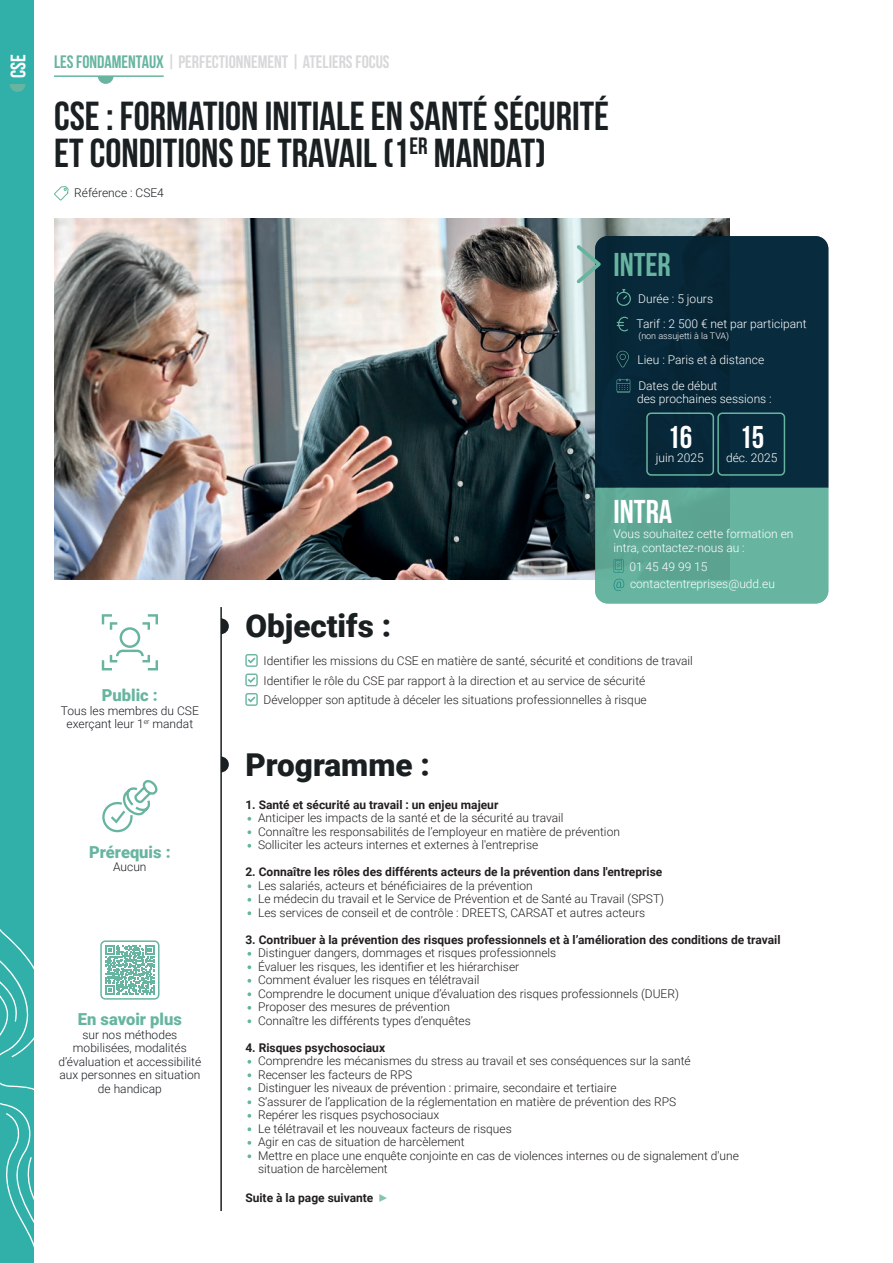
<style>
.page{position:relative;width:893px;height:1263px;background:#fff}
.page>*{position:absolute;margin:0;border:0;box-sizing:border-box;transform-origin:0 0}
.t1{font:40.5px/37.5px "Bebas Neue";color:#1a1f22}
.t2{font:33px "Bebas Neue";color:#67b5a0}
.t3{font:33px "Bebas Neue";color:#fff}
.t4{font:900 31.5px "Roboto";color:#1a1f22}
.t5{font:31.5px "Bebas Neue";color:#fff}
.t6{font:21px "Bebas Neue";color:#fff}
.t7{font:18px "Bebas Neue";color:#d8d7da}
.t8{font:900 16.5px "Roboto";color:#67b5a0}
.t9{font:300 12px/13.5px "Roboto";color:#231f20}
.t10{font:700 12px "Roboto";color:#231f20}
.t11{font:300 12px/25.5px "Roboto";color:#fff}
.t12{font:300 12px/13.5px "Roboto";color:#1a1f22;text-align:center}
.t13{font:300 9px "Roboto";color:#fff}
.s1{color:#67b5a0}
</style>
<div class="page">
<svg style="left:102px;top:780px;width:56px;height:53px"></svg>
<svg style="left:102px;top:614px;width:56px;height:56px"></svg>
<svg style="left:54px;top:186px;width:15px;height:15px"></svg>
<hr style="left:220px;top:607px;width:2px;height:604px;background:#1a1f22">
<svg style="left:222px;top:618px;width:7px;height:16px"></svg>
<svg style="left:221px;top:756px;width:8px;height:16px"></svg>
<svg style="left:247px;top:817px;width:4px;height:4px"></svg>
<svg style="left:247px;top:830px;width:4px;height:4px"></svg>
<svg style="left:247px;top:844px;width:4px;height:4px"></svg>
<svg style="left:247px;top:884px;width:4px;height:4px"></svg>
<svg style="left:247px;top:898px;width:4px;height:4px"></svg>
<svg style="left:247px;top:911px;width:4px;height:4px"></svg>
<svg style="left:247px;top:952px;width:4px;height:4px"></svg>
<svg style="left:247px;top:965px;width:4px;height:4px"></svg>
<svg style="left:247px;top:979px;width:4px;height:4px"></svg>
<svg style="left:247px;top:992px;width:4px;height:4px"></svg>
<svg style="left:247px;top:1006px;width:4px;height:4px"></svg>
<svg style="left:247px;top:1019px;width:4px;height:4px"></svg>
<svg style="left:247px;top:1060px;width:4px;height:4px"></svg>
<svg style="left:247px;top:1073px;width:4px;height:4px"></svg>
<svg style="left:247px;top:1087px;width:4px;height:4px"></svg>
<svg style="left:247px;top:1100px;width:4px;height:4px"></svg>
<svg style="left:247px;top:1114px;width:4px;height:4px"></svg>
<svg style="left:247px;top:1127px;width:4px;height:4px"></svg>
<svg style="left:247px;top:1141px;width:4px;height:4px"></svg>
<svg style="left:247px;top:1154px;width:4px;height:4px"></svg>
<img style="left:54px;top:218px;width:675px;height:361px">
<svg style="left:245px;top:654px;width:13px;height:13px"></svg>
<svg style="left:245px;top:673px;width:13px;height:13px"></svg>
<svg style="left:245px;top:693px;width:13px;height:13px"></svg>
<svg style="left:379px;top:1194px;width:8px;height:8px"></svg>
<hr style="left:54px;top:75px;width:110px;height:2px;background:#67b5a0">
<svg style="left:98px;top:77px;width:16px;height:7px"></svg>
<div style="left:595px;top:236px;width:233px;height:252px;background:#07293b"></div>
<div style="left:617px;top:292px;width:14px;height:14px;border:1px solid #67b5a0;border-radius:50%"></div>
<svg style="left:615px;top:288px;width:13px;height:12px"></svg>
<svg style="left:617px;top:316px;width:12px;height:16px"></svg>
<svg style="left:617px;top:351px;width:12px;height:16px"></svg>
<svg style="left:617px;top:379px;width:13px;height:14px"></svg>
<svg style="left:573px;top:242px;width:32px;height:45px"></svg>
<svg style="left:595px;top:488px;width:233px;height:115px;background:#62ae9a"></svg>
<div style="left:646px;top:412px;width:68px;height:64px;border:2px solid #67b5a0;border-radius:4px"></div>
<div style="left:717px;top:412px;width:68px;height:64px;border:2px solid #67b5a0;border-radius:4px"></div>
<svg style="left:100px;top:940px;width:60px;height:60px;fill:#67b5a0"></svg>
<div style="left:0;top:0;width:34px;height:1263px;background:#31b0a9"></div>
<svg style="left:0;top:929px;width:34px;height:319px"></svg>
<svg style="left:10px;top:84px;width:16px;height:8px"></svg>
<h3 class="t6" style="left:7px;top:78px;width:25px;rotate:-90deg">CSE</h3>
<h3 class="t7" style="left:54px;top:52px;width:337px"><span class="s1">LES FONDAMENTAUX</span> | PERFECTIONNEMENT | ATELIERS FOCUS</h3>
<h1 class="t1" style="left:54px;top:96px;width:556px">CSE : FORMATION INITIALE EN SANTÉ SÉCURITÉ<br>ET CONDITIONS DE TRAVAIL (1<sup>ER</sup> MANDAT)</h1>
<p class="t12" style="left:74px;top:186px;width:91px">Référence : CSE4</p>
<h3 class="t8" style="left:102px;top:684px;width:58px">Public :</h3>
<p class="t12" style="left:61px;top:703px;width:139px">Tous les membres du CSE exerçant leur 1<sup>er</sup> mandat</p>
<h3 class="t8" style="left:89px;top:840px;width:83px">Prérequis :</h3>
<p class="t12" style="left:113px;top:860px;width:35px">Aucun</p>
<h3 class="t8" style="left:78px;top:1008px;width:105px">En savoir plus</h3>
<p class="t12" style="left:59px;top:1027px;width:144px">sur nos méthodes mobilisées, modalités d’évaluation et accessibilité aux personnes en situation de handicap</p>
<h2 class="t2" style="left:613px;top:247px;width:59px">INTER</h2>
<p class="t11" style="left:637px;top:285px;width:171px">Durée : 5 jours<br>Tarif : 2 500 € net par participant</p>
<p class="t13" style="left:638px;top:329px;width:92px">(non assujetti à la TVA)</p>
<p class="t11" style="left:638px;top:347px;width:128px">Lieu : Paris et à distance<br>Dates de début</p>
<p class="t11" style="left:637px;top:386px;width:136px">des prochaines sessions :</p>
<h3 class="t5" style="left:667px;top:420px;width:26px">16</h3>
<p class="t11" style="left:656px;top:444px;width:50px">juin 2025</p>
<h3 class="t5" style="left:739px;top:420px;width:26px">15</h3>
<p class="t11" style="left:726px;top:444px;width:53px">déc. 2025</p>
<h3 class="t4" style="left:245px;top:603px;width:147px">Objectifs :</h3>
<h2 class="t3" style="left:614px;top:493px;width:60px">INTRA</h2>
<p class="t11" style="left:614px;top:527px;width:181px;line-height:13.5px">Vous souhaitez cette formation en intra, contactez-nous au :</p>
<p class="t11" style="left:629px;top:558px;width:147px;line-height:16.5px">01 45 49 99 15 contactentreprises@udd.eu</p>
<p class="t9" style="left:264px;top:651px;width:431px;line-height:19.5px">Identifier les missions du CSE en matière de santé, sécurité et conditions de travail<br>Identifier le rôle du CSE par rapport à la direction et au service de sécurité<br>Développer son aptitude à déceler les situations professionnelles à risque</p>
<h3 class="t4" style="left:245px;top:743px;width:186px">Programme :</h3>
<p class="t10" style="left:245px;top:796px;width:255px">1. Santé et sécurité au travail : un enjeu majeur</p>
<p class="t9" style="left:258px;top:811px;width:363px">Anticiper les impacts de la santé et de la sécurité au travail<br>Connaître les responsabilités de l’employeur en matière de prévention<br>Solliciter les acteurs internes et externes à l'entreprise</p>
<p class="t10" style="left:245px;top:863px;width:419px">2. Connaître les rôles des différents acteurs de la prévention dans l'entreprise</p>
<p class="t9" style="left:258px;top:878px;width:407px">Les salariés, acteurs et bénéficiaires de la prévention<br>Le médecin du travail et le Service de Prévention et de Santé au Travail (SPST)<br>Les services de conseil et de contrôle : DREETS, CARSAT et autres acteurs</p>
<p class="t10" style="left:245px;top:931px;width:537px">3. Contribuer à la prévention des risques professionnels et à l’amélioration des conditions de travail</p>
<p class="t9" style="left:258px;top:946px;width:422px">Distinguer dangers, dommages et risques professionnels<br>Évaluer les risques, les identifier et les hiérarchiser<br>Comment évaluer les risques en télétravail<br>Comprendre le document unique d’évaluation des risques professionnels (DUER)<br>Proposer des mesures de prévention<br>Connaître les différents types d’enquêtes</p>
<p class="t10" style="left:245px;top:1039px;width:141px">4. Risques psychosociaux</p>
<p class="t9" style="left:258px;top:1054px;width:482px">Comprendre les mécanismes du stress au travail et ses conséquences sur la santé Recenser les facteurs de RPS<br>Distinguer les niveaux de prévention : primaire, secondaire et tertiaire<br>S’assurer de l’application de la réglementation en matière de prévention des RPS<br>Repérer les risques psychosociaux<br>Le télétravail et les nouveaux facteurs de risques<br>Agir en cas de situation de harcèlement<br>Mettre en place une enquête conjointe en cas de violences internes ou de signalement d'une situation de harcèlement</p>
<p class="t10" style="left:245px;top:1189px;width:130px">Suite à la page suivante</p>
</div>
